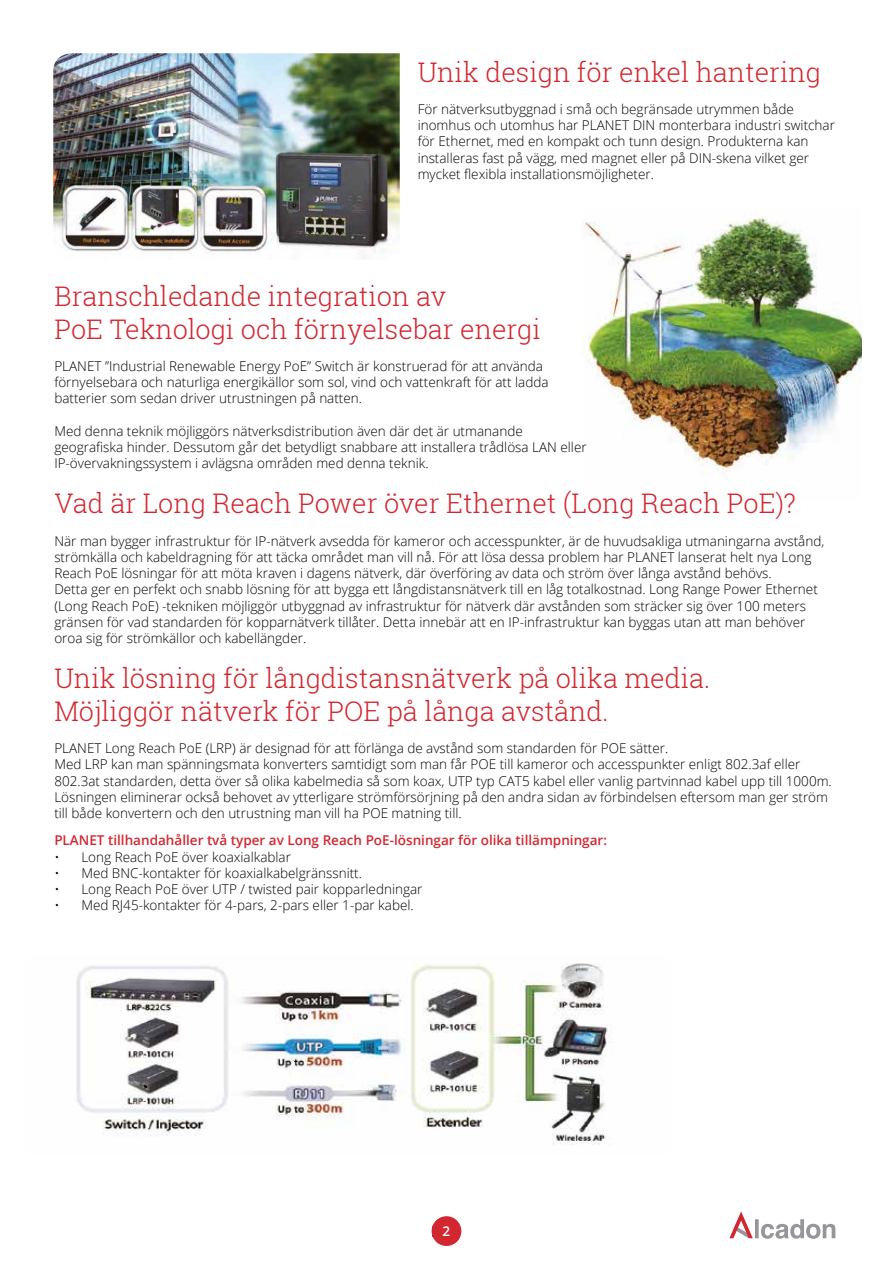
<style>
.page{position:relative;width:893px;height:1263px;background:#fff}
.page>*{position:absolute;margin:0;border:0;box-sizing:border-box;transform-origin:0 0}
.t1{font:300 27px/32.4px "Roboto Slab";color:#d22730}
.t2{font:300 13.5px/16.2px "Open Sans";color:#000}
.t3{font:600 13.5px "Open Sans";color:#d22730}
.t4{font:600 13.5px "Open Sans";color:#fff}
</style>
<div class="page">
<div style="left:432px;top:1216px;width:29px;height:30px;background:#d22730;border-radius:50%"></div>
<svg style="left:729px;top:1211px;width:106px;height:28px"></svg>
<img style="left:53px;top:53px;width:347px;height:199px">
<img style="left:581px;top:216px;width:281px;height:256px">
<img style="left:76px;top:963px;width:536px;height:182px">
<h1 class="t1" style="left:418px;top:55px;width:405px">Unik design för enkel hantering</h1>
<p class="t2" style="left:418px;top:101px;width:419px">För nätverksutbyggnad i små och begränsade utrymmen både inomhus och utomhus har PLANET DIN monterbara industri switchar för Ethernet, med en kompakt och tunn design. Produkterna kan installeras fast på vägg, med magnet eller på DIN-skena vilket ger mycket flexibla installationsmöjligheter.</p>
<h1 class="t1" style="left:54px;top:279px;width:488px">Branschledande integration av<br>PoE Teknologi och förnyelsebar energi</h1>
<p class="t2" style="left:54px;top:358px;width:496px">PLANET ”Industrial Renewable Energy PoE” Switch är konstruerad för att använda förnyelsebara och naturliga energikällor som sol, vind och vattenkraft för att ladda batterier som sedan driver utrustningen på natten.</p>
<p class="t2" style="left:54px;top:422px;width:534px">Med denna teknik möjliggörs nätverksdistribution även där det är utmanande geografiska hinder. Dessutom går det betydligt snabbare att installera trådlösa LAN eller<br>IP-övervakningssystem i avlägsna områden med denna teknik.</p>
<h1 class="t1" style="left:54px;top:487px;width:743px">Vad är Long Reach Power över Ethernet (Long Reach PoE)?</h1>
<p class="t2" style="left:54px;top:532px;width:771px">När man bygger infrastruktur för IP-nätverk avsedda för kameror och accesspunkter, är de huvudsakliga utmaningarna avstånd, strömkälla och kabeldragning för att täcka området man vill nå. För att lösa dessa problem har PLANET lanserat helt nya Long Reach PoE lösningar för att möta kraven i dagens nätverk, där överföring av data och ström över långa avstånd behövs.<br>Detta ger en perfekt och snabb lösning för att bygga ett långdistansnätverk till en låg totalkostnad. Long Range Power Ethernet (Long Reach PoE) -tekniken möjliggör utbyggnad av infrastruktur för nätverk där avstånden som sträcker sig över 100 meters gränsen för vad standarden för kopparnätverk tillåter. Detta innebär att en IP-infrastruktur kan byggas utan att man behöver oroa sig för strömkällor och kabellängder.</p>
<h1 class="t1" style="left:54px;top:662px;width:657px">Unik lösning för långdistansnätverk på olika media.<br>Möjliggör nätverk för POE på långa avstånd.</h1>
<p class="t2" style="left:54px;top:740px;width:779px">PLANET Long Reach PoE (LRP) är designad för att förlänga de avstånd som standarden för POE sätter.<br>Med LRP kan man spänningsmata konverters samtidigt som man får POE till kameror och accesspunkter enligt 802.3af eller 802.3at standarden, detta över så olika kabelmedia så som koax, UTP typ CAT5 kabel eller vanlig partvinnad kabel upp till 1000m.<br>Lösningen eliminerar också behovet av ytterligare strömförsörjning på den andra sidan av förbindelsen eftersom man ger ström till både konvertern och den utrustning man vill ha POE matning till.</p>
<p class="t3" style="left:54px;top:831px;width:554px">PLANET tillhandahåller två typer av Long Reach PoE-lösningar för olika tillämpningar:</p>
<p class="t2" style="left:54px;top:848px;width:238px">• Long Reach PoE över koaxialkablar</p>
<p class="t2" style="left:54px;top:864px;width:309px">• Med BNC-kontakter för koaxialkabelgränssnitt.</p>
<p class="t2" style="left:54px;top:880px;width:370px">• Long Reach PoE över UTP / twisted pair kopparledningar</p>
<p class="t2" style="left:54px;top:897px;width:361px">• Med RJ45-kontakter för 4-pars, 2-pars eller 1-par kabel.</p>
<p class="t4" style="left:442px;top:1222px;width:9px">2</p>
</div>
